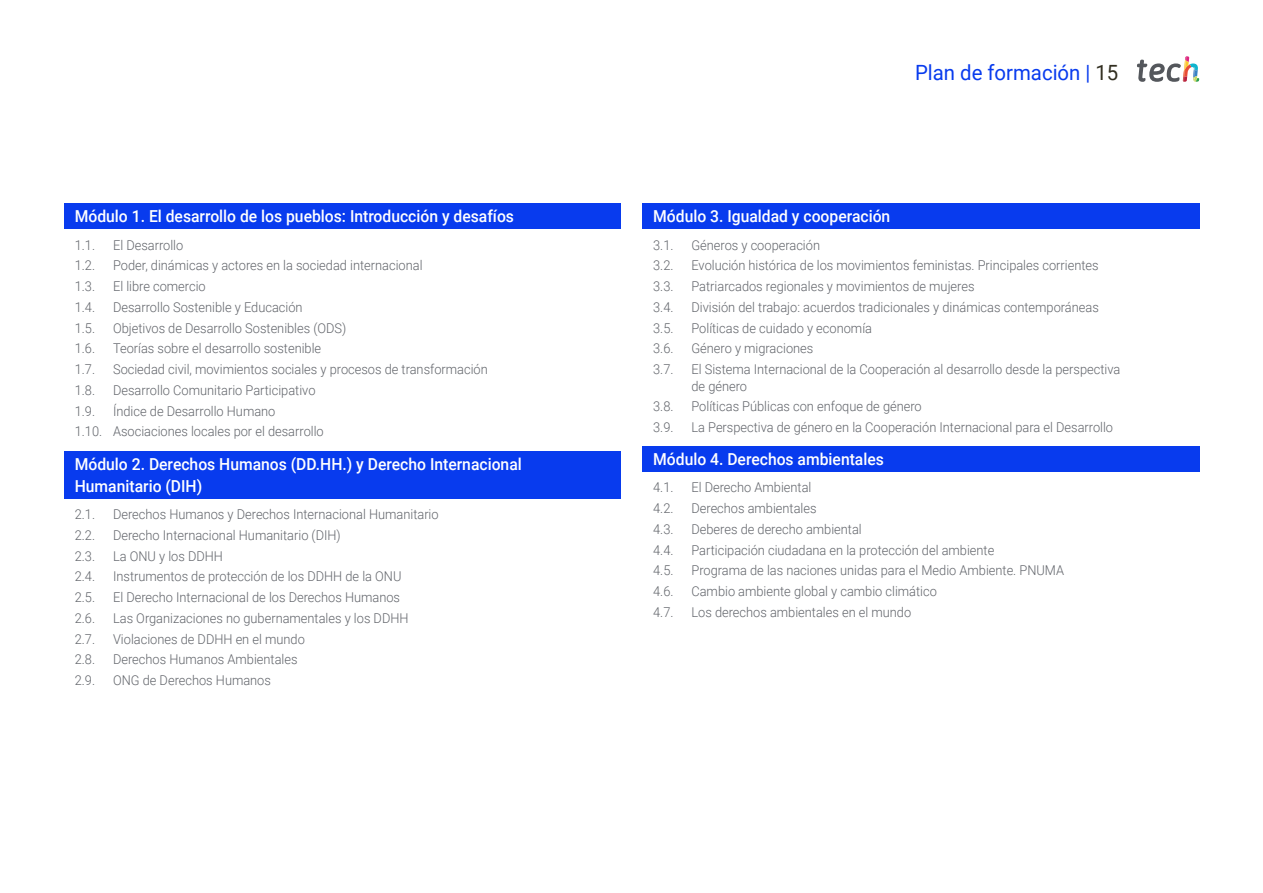
<style>
.page{position:relative;width:1263px;height:893px;background:#fff}
.page>*{position:absolute;margin:0;border:0;box-sizing:border-box;transform-origin:0 0}
.Sección___Pag{font:21px "Roboto";color:#083bee}
.Nombre_módulo{font:500 16.5px/22.5px "Roboto";color:#fff;scale:.95 1}
.Temario1{font:300 13.5px/16.5px "Roboto";color:#61646a;scale:.95 1}
.s1{color:#312e20}
</style>
<div class="page">
<div style="left:64px;top:204px;width:557px;height:25px;background:#083bee"></div>
<div style="left:64px;top:451px;width:557px;height:47px;background:#083bee"></div>
<svg style="left:1137px;top:56px;width:62px;height:26px"></svg>
<div style="left:642px;top:204px;width:557px;height:25px;background:#083bee"></div>
<div style="left:642px;top:446px;width:557px;height:25px;background:#083bee"></div>
<p class="Nombre_módulo" style="left:75px;top:205px;width:464px">Módulo 1. El desarrollo de los pueblos: Introducción y desafíos</p>
<p class="Temario1" style="left:75px;top:236px;width:23px">1.1.</p>
<p class="Temario1" style="left:113px;top:236px;width:75px">El Desarrollo</p>
<p class="Temario1" style="left:75px;top:257px;width:23px">1.2.</p>
<p class="Temario1" style="left:113px;top:257px;width:327px">Poder, dinámicas y actores en la sociedad internacional</p>
<p class="Temario1" style="left:75px;top:278px;width:23px">1.3.</p>
<p class="Temario1" style="left:113px;top:278px;width:99px">El libre comercio</p>
<p class="Temario1" style="left:75px;top:298px;width:23px">1.4.</p>
<p class="Temario1" style="left:113px;top:298px;width:201px">Desarrollo Sostenible y Educación</p>
<p class="Temario1" style="left:75px;top:319px;width:23px">1.5.</p>
<p class="Temario1" style="left:113px;top:319px;width:247px">Objetivos de Desarrollo Sostenibles (ODS)</p>
<p class="Temario1" style="left:75px;top:340px;width:23px">1.6.</p>
<p class="Temario1" style="left:113px;top:340px;width:221px">Teorías sobre el desarrollo sostenible</p>
<p class="Temario1" style="left:75px;top:361px;width:23px">1.7.</p>
<p class="Temario1" style="left:113px;top:361px;width:396px">Sociedad civil, movimientos sociales y procesos de transformación</p>
<p class="Temario1" style="left:75px;top:381px;width:23px">1.8.</p>
<p class="Temario1" style="left:113px;top:381px;width:215px">Desarrollo Comunitario Participativo</p>
<p class="Temario1" style="left:75px;top:402px;width:23px">1.9.</p>
<p class="Temario1" style="left:113px;top:402px;width:172px">Índice de Desarrollo Humano</p>
<p class="Temario1" style="left:75px;top:423px;width:264px">1.10. Asociaciones locales por el desarrollo</p>
<p class="Nombre_módulo" style="left:75px;top:452px;width:472px">Módulo 2. Derechos Humanos (DD.HH.) y Derecho Internacional<br>Humanitario (DIH)</p>
<p class="Temario1" style="left:75px;top:506px;width:23px">2.1.</p>
<p class="Temario1" style="left:113px;top:506px;width:344px">Derechos Humanos y Derechos Internacional Humanitario</p>
<p class="Temario1" style="left:75px;top:526px;width:23px">2.2.</p>
<p class="Temario1" style="left:113px;top:526px;width:241px">Derecho Internacional Humanitario (DIH)</p>
<p class="Temario1" style="left:75px;top:547px;width:23px">2.3.</p>
<p class="Temario1" style="left:113px;top:547px;width:117px">La ONU y los DDHH</p>
<p class="Temario1" style="left:75px;top:568px;width:23px">2.4.</p>
<p class="Temario1" style="left:113px;top:568px;width:305px">Instrumentos de protección de los DDHH de la ONU</p>
<p class="Temario1" style="left:75px;top:589px;width:23px">2.5.</p>
<p class="Temario1" style="left:113px;top:589px;width:304px">El Derecho Internacional de los Derechos Humanos</p>
<p class="Temario1" style="left:75px;top:609px;width:23px">2.6.</p>
<p class="Temario1" style="left:113px;top:609px;width:313px">Las Organizaciones no gubernamentales y los DDHH</p>
<p class="Temario1" style="left:75px;top:630px;width:23px">2.7.</p>
<p class="Temario1" style="left:113px;top:630px;width:203px">Violaciones de DDHH en el mundo</p>
<p class="Temario1" style="left:75px;top:651px;width:23px">2.8.</p>
<p class="Temario1" style="left:113px;top:651px;width:196px">Derechos Humanos Ambientales</p>
<p class="Temario1" style="left:75px;top:672px;width:23px">2.9.</p>
<p class="Temario1" style="left:113px;top:672px;width:168px">ONG de Derechos Humanos</p>
<p class="Sección___Pag" style="left:915px;top:57px;width:205px">Plan de formación | <span class="s1">15</span></p>
<p class="Nombre_módulo" style="left:653px;top:205px;width:251px">Módulo 3. Igualdad y cooperación</p>
<p class="Temario1" style="left:653px;top:236px;width:23px">3.1.</p>
<p class="Temario1" style="left:691px;top:236px;width:137px">Géneros y cooperación</p>
<p class="Temario1" style="left:653px;top:257px;width:23px">3.2.</p>
<p class="Temario1" style="left:691px;top:257px;width:430px">Evolución histórica de los movimientos feministas. Principales corrientes</p>
<p class="Temario1" style="left:653px;top:278px;width:23px">3.3.</p>
<p class="Temario1" style="left:691px;top:278px;width:299px">Patriarcados regionales y movimientos de mujeres</p>
<p class="Temario1" style="left:653px;top:298px;width:23px">3.4.</p>
<p class="Temario1" style="left:691px;top:298px;width:430px">División del trabajo: acuerdos tradicionales y dinámicas contemporáneas</p>
<p class="Temario1" style="left:653px;top:319px;width:23px">3.5.</p>
<p class="Temario1" style="left:691px;top:319px;width:192px">Políticas de cuidado y economía</p>
<p class="Temario1" style="left:653px;top:340px;width:23px">3.6.</p>
<p class="Temario1" style="left:691px;top:340px;width:130px">Género y migraciones</p>
<p class="Temario1" style="left:653px;top:361px;width:23px">3.7.</p>
<p class="Temario1" style="left:691px;top:361px;width:453px">El Sistema Internacional de la Cooperación al desarrollo desde la perspectiva de género</p>
<p class="Temario1" style="left:653px;top:398px;width:23px">3.8.</p>
<p class="Temario1" style="left:691px;top:398px;width:244px">Políticas Públicas con enfoque de género</p>
<p class="Temario1" style="left:653px;top:419px;width:23px">3.9.</p>
<p class="Temario1" style="left:691px;top:419px;width:445px">La Perspectiva de género en la Cooperación Internacional para el Desarrollo</p>
<p class="Nombre_módulo" style="left:653px;top:448px;width:244px">Módulo 4. Derechos ambientales</p>
<p class="Temario1" style="left:653px;top:479px;width:23px">4.1.</p>
<p class="Temario1" style="left:691px;top:479px;width:128px">El Derecho Ambiental</p>
<p class="Temario1" style="left:653px;top:500px;width:23px">4.2.</p>
<p class="Temario1" style="left:691px;top:500px;width:133px">Derechos ambientales</p>
<p class="Temario1" style="left:653px;top:520px;width:23px">4.3.</p>
<p class="Temario1" style="left:691px;top:520px;width:181px">Deberes de derecho ambiental</p>
<p class="Temario1" style="left:653px;top:541px;width:23px">4.4.</p>
<p class="Temario1" style="left:691px;top:541px;width:320px">Participación ciudadana en la protección del ambiente</p>
<p class="Temario1" style="left:653px;top:562px;width:23px">4.5.</p>
<p class="Temario1" style="left:691px;top:562px;width:394px">Programa de las naciones unidas para el Medio Ambiente. PNUMA</p>
<p class="Temario1" style="left:653px;top:583px;width:23px">4.6.</p>
<p class="Temario1" style="left:691px;top:583px;width:260px">Cambio ambiente global y cambio climático</p>
<p class="Temario1" style="left:653px;top:603px;width:23px">4.7.</p>
<p class="Temario1" style="left:691px;top:603px;width:233px">Los derechos ambientales en el mundo</p>
</div>
